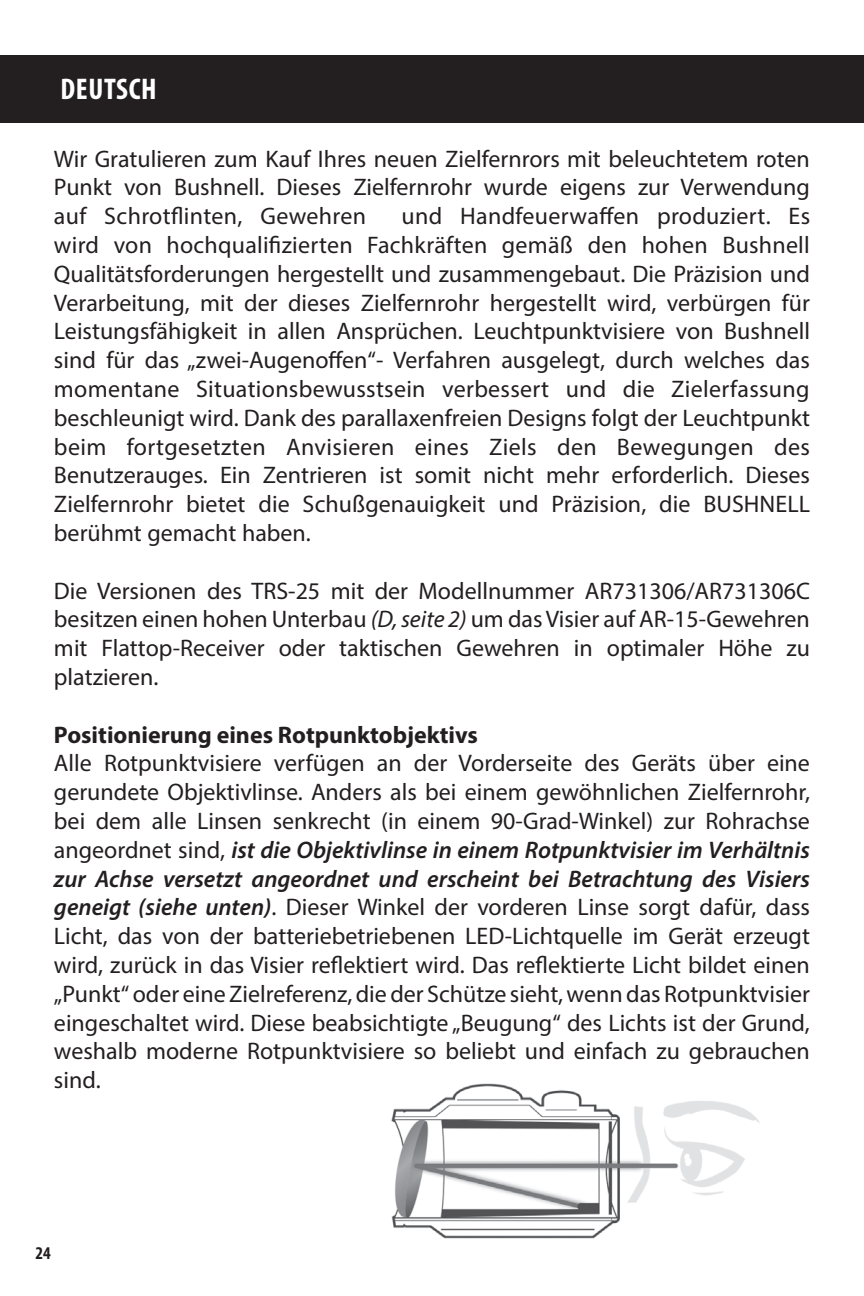
<style>
.page{position:relative;width:864px;height:1296px;background:#fff}
.page>*{position:absolute;margin:0;border:0;box-sizing:border-box;transform-origin:0 0}
.t1{font:700 condensed 30px "Myriad Pro";color:#fff}
.t2{font:24px/28.8px "Myriad Pro";color:#231f20;text-align:justify}
.t3{font:700 24px "Myriad Pro";color:#231f20}
.t4{font:700 condensed 18px "Myriad Pro";color:#231f20}
.s1{font-style:italic}
.s2{font-weight:600;font-style:italic}
</style>
<div class="page">
<div style="left:0;top:55px;width:864px;height:68px;background:#231f20"></div>
<img style="left:391px;top:1083px;width:369px;height:156px">
<p class="t1" style="left:61px;top:70px;width:30px">DEUTSCH</p>
<p class="t2" style="left:54px;top:144px;width:757px">Wir Gratulieren zum Kauf Ihres neuen Zielfernrors mit beleuchtetem roten Punkt von Bushnell. Dieses Zielfernrohr wurde eigens zur Verwendung auf Schrotflinten, Gewehren</p>
<p class="t2" style="left:54px;top:201px;width:758px;text-indent:348px">und Handfeuerwaffen produziert. Es wird von hochqualifizierten Fachkräften gemäß den hohen Bushnell Qualitätsforderungen hergestellt und zusammengebaut. Die Präzision und Verarbeitung, mit der dieses Zielfernrohr hergestellt wird, verbürgen für Leistungsfähigkeit in allen Ansprüchen. Leuchtpunktvisiere von Bushnell sind für das „zwei-Augenoffen“- Verfahren ausgelegt, durch welches das momentane Situationsbewusstsein verbessert und die Zielerfassung beschleunigt wird. Dank des parallaxenfreien Designs folgt der Leuchtpunkt beim fortgesetzten Anvisieren eines Ziels den Bewegungen des Benutzerauges. Ein Zentrieren ist somit nicht mehr erforderlich. Dieses Zielfernrohr bietet die Schußgenauigkeit und Präzision, die BUSHNELL berühmt gemacht haben.</p>
<p class="t2" style="left:54px;top:576px;width:758px">Die Versionen des TRS-25 mit der Modellnummer AR731306/AR731306C besitzen einen hohen Unterbau <span class="s1">(D, seite 2)</span> um das Visier auf AR-15-Gewehren mit Flattop-Receiver oder taktischen Gewehren in optimaler Höhe zu platzieren.</p>
<p class="t3" style="left:54px;top:719px;width:425px">Positionierung eines Rotpunktobjektivs</p>
<p class="t2" style="left:54px;top:749px;width:758px">Alle Rotpunktvisiere verfügen an der Vorderseite des Geräts über eine gerundete Objektivlinse. Anders als bei einem gewöhnlichen Zielfernrohr, bei dem alle Linsen senkrecht (in einem 90-Grad-Winkel) zur Rohrachse angeordnet sind, <span class="s2">ist die Objektivlinse in einem Rotpunktvisier im Verhältnis zur Achse versetzt angeordnet und erscheint bei Betrachtung des Visiers geneigt (siehe unten)</span>. Dieser Winkel der vorderen Linse sorgt dafür, dass Licht, das von der batteriebetriebenen LED-Lichtquelle im Gerät erzeugt wird, zurück in das Visier reflektiert wird. Das reflektierte Licht bildet einen „Punkt“ oder eine Zielreferenz, die der Schütze sieht, wenn das Rotpunktvisier eingeschaltet wird. Diese beabsichtigte „Beugung“ des Lichts ist der Grund, weshalb moderne Rotpunktvisiere so beliebt und einfach zu gebrauchen sind.</p>
<p class="t4" style="left:36px;top:1241px;width:17px">24</p>
</div>
